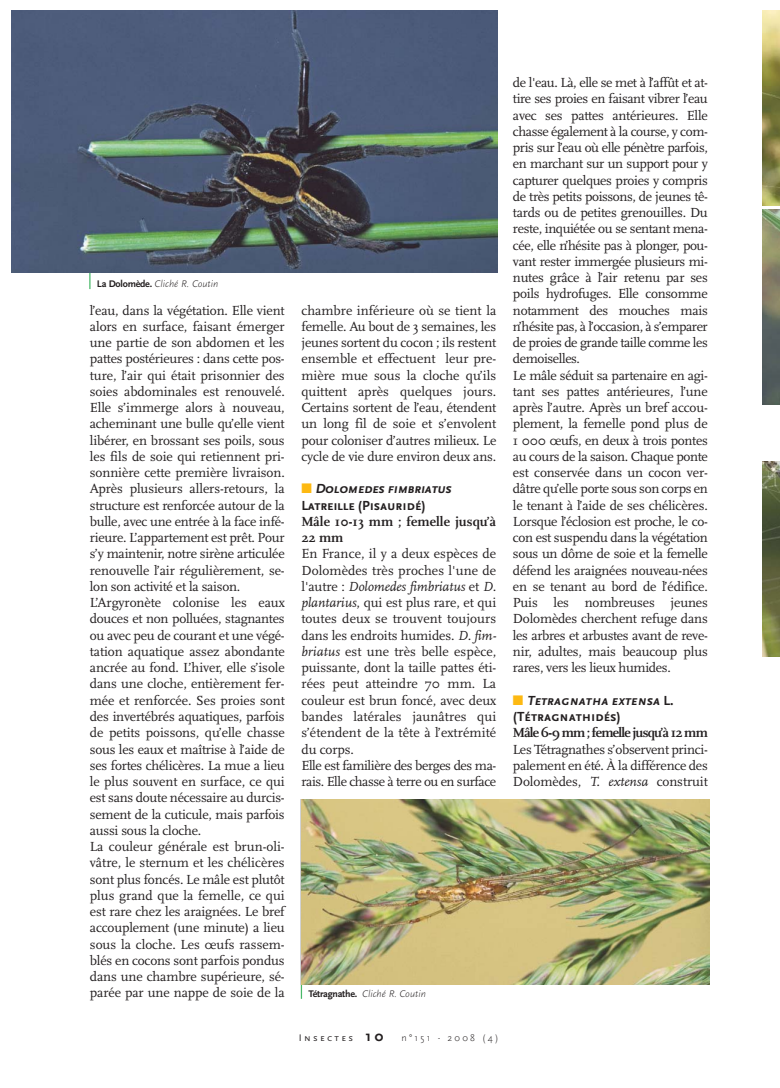
<style>
.page{position:relative;width:780px;height:1088px;background:#fff}
.page>*{position:absolute;margin:0;border:0;box-sizing:border-box;transform-origin:0 0}
.t1{font:13.75px/16.2px "Scala";letter-spacing:-.01em;color:#231f20}
.t2{font:700 13.75px/16.2px "Scala Sans Caps";letter-spacing:-.015em;color:#231f20}
.t3{font:italic 700 13.75px/16.2px "Scala Sans Caps";letter-spacing:-.005em;color:#231f20}
.t4{font:700 13.75px/16.2px "Scala";letter-spacing:-.01em;color:#231f20}
.t5{font:700 13.75px "Scala";letter-spacing:-.05em;color:#231f20}
.t6{font:italic 300 10px "Scala Sans";color:#231f20}
.t7{font:300 10px "Scala Sans";letter-spacing:.22em;color:#231f20}
.s1{font-weight:700;font-style:normal}
.s2{color:#fdb912}
.s3{font-style:italic}
.s4{font-family:"Scala Sans Caps";font-weight:400}
.s5{font-weight:700;font-size:15px}
.s6{font-style:normal}
</style>
<div class="page">
<svg style="left:89px;top:273px;width:1px;height:16px"></svg>
<img style="left:11px;top:11px;width:486px;height:262px">
<svg style="left:301px;top:984px;width:1px;height:15px"></svg>
<img style="left:301px;top:799px;width:408px;height:185px">
<img style="left:762px;top:11px;width:18px;height:195px">
<img style="left:762px;top:210px;width:18px;height:195px">
<img style="left:762px;top:461px;width:18px;height:195px">
<p class="t6" style="left:97px;top:279px;width:123px"><span class="s1">La Dolomède.</span> Cliché R. Coutin</p>
<p class="t1" style="left:90px;top:303px;width:196px">l’eau, dans la végétation. Elle vient alors en surface, faisant émerger une partie de son abdomen et les pattes postérieures : dans cette pos&shy;ture, l’air qui était prisonnier des soies abdominales est renouvelé.<br>Elle s’immerge alors à nouveau, acheminant une bulle qu’elle vient libérer, en brossant ses poils, sous les fils de soie qui retiennent pri&shy;sonnière cette première livraison.<br>Après plusieurs allers-retours, la structure est renforcée autour de la bulle, avec une entrée à la face infé&shy;rieure. L’appartement est prêt. Pour s’y maintenir, notre sirène articulée renouvelle l’air régulièrement, se&shy;lon son activité et la saison.<br>L’Argyronète colonise les eaux douces et non polluées, stagnantes ou avec peu de courant et une végé&shy;tation aquatique assez abondante ancrée au fond. L’hiver, elle s’isole dans une cloche, entièrement fer&shy;mée et renforcée. Ses proies sont des invertébrés aquatiques, parfois de petits poissons, qu’elle chasse sous les eaux et maîtrise à l’aide de ses fortes chélicères. La mue a lieu le plus souvent en surface, ce qui est sans doute nécessaire au durcis&shy;sement de la cuticule, mais parfois aussi sous la cloche.<br>La couleur générale est brun-oli&shy;vâtre, le sternum et les chélicères sont plus foncés. Le mâle est plutôt plus grand que la femelle, ce qui est rare chez les araignées. Le bref accouplement (une minute) a lieu sous la cloche. Les œufs rassem&shy;blés en cocons sont parfois pondus dans une chambre supérieure, sé&shy;parée par une nappe de soie de la</p>
<p class="t1" style="left:301px;top:303px;width:196px;text-align:justify">chambre inférieure où se tient la femelle. Au bout de 3 semaines, les jeunes sortent du cocon ; ils restent ensemble et effectuent leur pre&shy;mière mue sous la cloche qu’ils quittent après quelques jours.<br>Certains sortent de l’eau, étendent un long fil de soie et s’envolent pour coloniser d’autres milieux. Le cycle de vie dure environ deux ans.</p>
<p class="t2" style="left:301px;top:480px;width:152px"><span class="s2">■</span> <span class="s3">Dolomedes fimbriatus<br></span>Latreille (Pisauridé)</p>
<p class="t4" style="left:301px;top:514px;width:196px">Mâle 10-13 mm ; femelle jusqu’à<br>22 mm</p>
<p class="t1" style="left:301px;top:547px;width:196px">En France, il y a deux espèces de<br>Dolomèdes très proches l'une de l'autre : <span class="s3">Dolomedes fimbriatus</span> et <span class="s3">D. plantarius</span>, qui est plus rare, et qui toutes deux se trouvent toujours dans les endroits humides. <span class="s3">D. fim&shy;briatus</span> est une très belle espèce, puissante, dont la taille pattes éti&shy;rées peut atteindre 70 mm. La couleur est brun foncé, avec deux bandes latérales jaunâtres qui s’étendent de la tête à l’extrémité du corps.<br>Elle est familière des berges des ma&shy;rais. Elle chasse à terre ou en surface</p>
<p class="t6" style="left:308px;top:989px;width:119px"><span class="s1">Tétragnathe.</span> Cliché R. Coutin</p>
<p class="t7" style="left:299px;top:1033px;width:201px"><span class="s4">Insectes</span> <span class="s5">10</span> n°151 - 2008 (4)</p>
<p class="t1" style="left:513px;top:76px;width:196px">de l'eau. Là, elle se met à l’affût et at&shy;tire ses proies en faisant vibrer l’eau avec ses pattes antérieures. Elle chasse également à la course, y com&shy;pris sur l’eau où elle pénètre parfois, en marchant sur un support pour y capturer quelques proies y compris de très petits poissons, de jeunes tê&shy;tards ou de petites grenouilles. Du reste, inquiétée ou se sentant mena&shy;cée, elle n’hésite pas à plonger, pou&shy;vant rester immergée plusieurs mi&shy;nutes grâce à l’air retenu par ses poils hydrofuges. Elle consomme notamment des mouches mais n’hésite pas, à l’occasion, à s’emparer de proies de grande taille comme les demoiselles.<br>Le mâle séduit sa partenaire en agi&shy;tant ses pattes antérieures, l’une après l’autre. Après un bref accou&shy;plement, la femelle pond plus de 1 000 œufs, en deux à trois pontes au cours de la saison. Chaque ponte est conservée dans un cocon ver&shy;dâtre qu’elle porte sous son corps en le tenant à l’aide de ses chélicères.<br>Lorsque l’éclosion est proche, le co&shy;con est suspendu dans la végétation sous un dôme de soie et la femelle défend les araignées nouveau-nées en se tenant au bord de l’édifice.<br>Puis les nombreuses jeunes Dolomèdes cherchent refuge dans les arbres et arbustes avant de reve&shy;nir, adultes, mais beaucoup plus rares, vers les lieux humides.</p>
<p class="t3" style="left:513px;top:692px;width:162px"><span class="s2">■</span> Tetragnatha extensa <span class="s6">L. (Tétragnathidés)</span></p>
<p class="t5" style="left:513px;top:727px;width:196px">Mâle 6-9 mm ; femelle jusqu’à 12 mm</p>
<p class="t1" style="left:513px;top:742px;width:196px;text-align:justify">Les Tétragnathes s’observent princi&shy;palement en été. À la différence des Dolomèdes, <span class="s3">T. extensa</span> construit</p>
</div>
